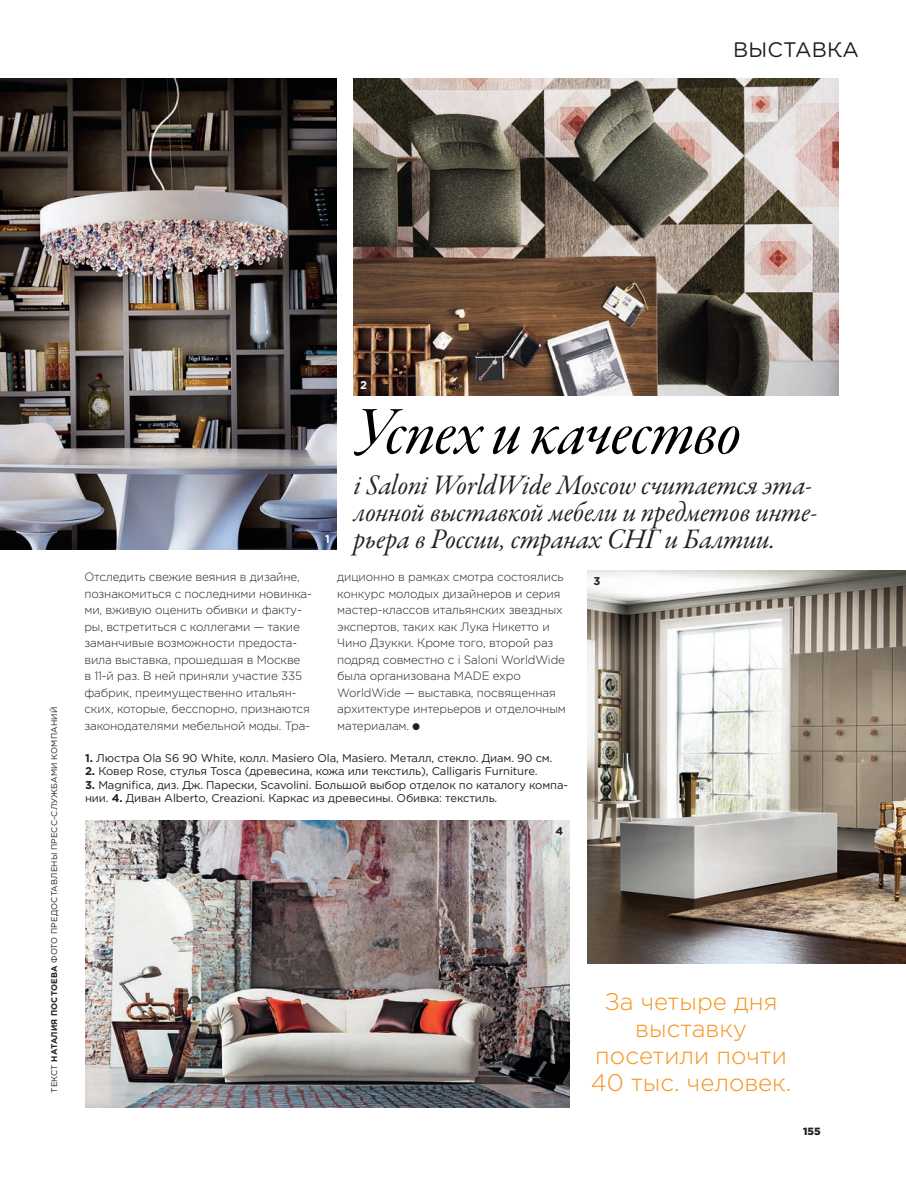
<style>
.page{position:relative;width:906px;height:1178px;background:#fff}
.page>*{position:absolute;margin:0;border:0;box-sizing:border-box;transform-origin:0 0}
.t1{font:72px "Garamond Premr Pro Med It Disp";letter-spacing:-.01em;color:#000001}
.t2{font:28.5px/27px "Garamond Premr Pro It Subh";color:#231f20}
.t3{font:300 24px/27px "Gotham Pro";color:#f7931d;text-align:center}
.t4{font:21px "Gotham Pro Round";letter-spacing:.01em;color:#231f20}
.t5{font:300 12px/16.5px "Gotham Pro";letter-spacing:-.01em;color:#231f20}
.t6{font:11.25px/13.5px "Gotham Pro";letter-spacing:-.01em;color:#231f20}
.t7{font:700 11.25px "Gotham Pro Round";color:#fff}
.t8{font:700 11.25px "Gotham Pro Round";color:#231f20}
.t9{font:900 10.5px "Gotham Pro";color:#231f20}
.t10{font:8.25px "Gotham Pro";letter-spacing:.02em;color:#231f20}
.s1{font-weight:700}
</style>
<div class="page">
<img style="left:85px;top:820px;width:484px;height:288px">
<img style="left:0;top:79px;width:336px;height:471px">
<img style="left:587px;top:570px;width:319px;height:393px">
<img style="left:354px;top:79px;width:484px;height:316px">
<h3 class="t4" style="left:733px;top:42px;width:127px">ВЫСТАВКА</h3>
<p class="t10" style="left:51px;top:1093px;width:387px;rotate:-90deg">ТЕКСТ <span class="s1">НАТАЛИЯ ПОСТОЕВА</span> ФОТО ПРЕДОСТАВЛЕНЫ ПРЕСС-СЛУЖБАМИ КОМПАНИЙ</p>
<p class="t7" style="left:360px;top:381px;width:9px">2</p>
<p class="t5" style="left:84px;top:570px;width:229px">Отследить свежие веяния в дизайне, познакомиться с последними новинка&shy;ми, вживую оценить обивки и факту&shy;ры, встретиться с коллегами — такие заманчивые возможности предоста&shy;вила выставка, прошедшая в Москве<br>в 11-й раз. В ней приняли участие 335 фабрик, преимущественно итальян&shy;ских, которые, бесспорно, признаются законодателями мебельной моды. Тра-</p>
<p class="t7" style="left:325px;top:535px;width:6px">1</p>
<h1 class="t1" style="left:354px;top:386px;width:389px">Успех и качество</h1>
<h2 class="t2" style="left:354px;top:471px;width:465px">i Saloni WorldWide Moscow считается эта&shy;лонной выставкой мебели и предметов инте&shy;рьера в России, странах СНГ и Балтии.</h2>
<p class="t5" style="left:337px;top:570px;width:230px">диционно в рамках смотра состоялись конкурс молодых дизайнеров и серия мастер-классов итальянских звездных экспертов, таких как Лука Никетто и Чино Дзукки. Кроме того, второй раз подряд совместно с i Saloni WorldWide была организована MADE expo WorldWide — выставка, посвященная архитектуре интерьеров и отделочным материалам. ●</p>
<p class="t8" style="left:593px;top:577px;width:8px">3</p>
<p class="t6" style="left:85px;top:752px;width:469px"><span class="s1">1.</span> Люстра Ola S6 90 White, колл. Masiero Ola, Masiero. Металл, стекло. Диам. 90 см.</p>
<p class="t6" style="left:85px;top:765px;width:454px"><span class="s1">2.</span> Ковер Rose, стулья Tosca (древесина, кожа или текстиль), Calligaris Furniture.</p>
<p class="t6" style="left:85px;top:779px;width:484px"><span class="s1">3.</span> Magnifica, диз. Дж. Парески, Scavolini. Большой выбор отделок по каталогу компа&shy;нии. <span class="s1">4.</span> Диван Alberto, Creazioni. Каркас из древесины. Обивка: текстиль.</p>
<p class="t8" style="left:555px;top:827px;width:9px">4</p>
<h3 class="t3" style="left:591px;top:990px;width:202px">За четыре дня выставку посетили почти<br>40 тыс. человек.</h3>
<p class="t9" style="left:803px;top:1127px;width:19px">155</p>
</div>
